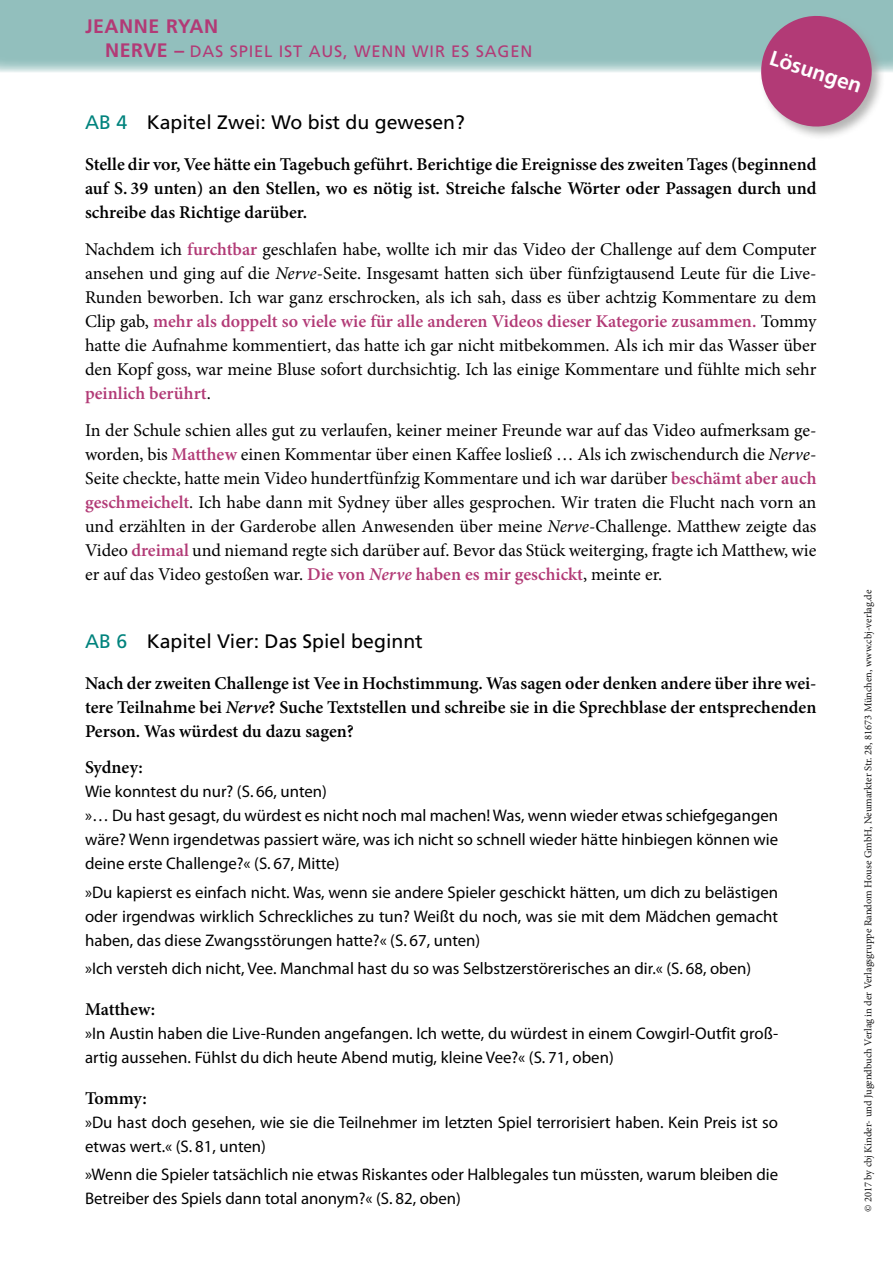
<style>
.page{position:relative;width:893px;height:1263px;background:#fff}
.page>*{position:absolute;margin:0;border:0;box-sizing:border-box;transform-origin:0 0}
.t1{font:700 21px "Frutiger LT Pro";color:#fff}
.AB_Loesungen{font:19.5px "Frutiger LT Pro";color:#000}
.t2{font:700 19.5px "Frutiger LT Pro";letter-spacing:.03em;color:#b23a76}
.Loesungstext{font:18px/24px "Minion Pro";color:#000;text-align:justify}
.Aufgabe_1_Av__Lösung{font:600 18px/24px "Minion Pro";letter-spacing:-.005em;color:#000;text-align:justify}
.Roman_Zitate{font:16.8px/24px "Myriad Pro";color:#000}
.t3{font:16.5px "Frutiger LT Pro";letter-spacing:.05em;color:#b23a76}
.t4{font:10.5px "Minion Pro";color:#131313}
.s1{font-weight:700;font-size:19.5px}
.s2{color:#00837d}
.s3{font-weight:600;color:#b23a76}
.s4{font-style:italic}
.s5{font-weight:600;font-style:italic;color:#b23a76}
</style>
<div class="page">
<div style="left:0;top:0;width:893px;height:72px;background:#92bfbd"></div>
<div style="left:759px;top:14px;width:127px;height:127px;background:#9d9d9c;opacity:.75"></div>
<svg style="left:754px;top:14px;width:124px;height:119px"></svg>
<p class="t2" style="left:85px;top:14px;width:135px">JEANNE RYAN</p>
<p class="t3" style="left:105px;top:41px;width:429px"><span class="s1">NERVE –</span> DAS SPIEL IST AUS, WENN WIR ES SAGEN</p>
<p class="t1" style="left:774px;top:45px;width:97px;rotate:18deg">Lösungen</p>
<p class="AB_Loesungen" style="left:85px;top:111px;width:381px"><span class="s2">AB 4</span> Kapitel Zwei: Wo bist du gewesen?</p>
<p class="Aufgabe_1_Av__Lösung" style="left:85px;top:153px;width:733px">Stelle dir vor, Vee hätte ein Tagebuch geführt. Berichtige die Ereignisse des zweiten Tages (beginnend auf S. 39 unten) an den Stellen, wo es nötig ist. Streiche falsche Wörter oder Passagen durch und schreibe das Richtige darüber.</p>
<p class="Loesungstext" style="left:85px;top:238px;width:733px">Nachdem ich <span class="s3">furchtbar</span> geschlafen habe, wollte ich mir das Video der Challenge auf dem Computer ansehen und ging auf die <span class="s4">Nerve</span>-Seite. Insgesamt hatten sich über fünfzigtausend Leute für die Live-Runden beworben. Ich war ganz erschrocken, als ich sah, dass es über achtzig Kommentare zu dem Clip gab, <span class="s3">mehr als doppelt so viele wie für alle anderen Videos dieser Kategorie zusammen.</span> Tommy hatte die Aufnahme kommentiert, das hatte ich gar nicht mitbekommen. Als ich mir das Wasser über den Kopf goss, war meine Bluse sofort durchsichtig. Ich las einige Kommentare und fühlte mich sehr <span class="s3">peinlich berührt</span>.</p>
<p class="Loesungstext" style="left:85px;top:418px;width:733px">In der Schule schien alles gut zu verlaufen, keiner meiner Freunde war auf das Video aufmerksam ge&shy;worden, bis <span class="s3">Matthew</span> einen Kommentar über einen Kaffee losließ … Als ich zwischendurch die <span class="s4">Nerve</span>-Seite checkte, hatte mein Video hundertfünfzig Kommentare und ich war darüber <span class="s3">beschämt aber auch geschmeichelt</span>. Ich habe dann mit Sydney über alles gesprochen. Wir traten die Flucht nach vorn an und erzählten in der Garderobe allen Anwesenden über meine <span class="s4">Nerve</span>-Challenge. Matthew zeigte das Video <span class="s3">dreimal</span> und niemand regte sich darüber auf. Bevor das Stück weiterging, fragte ich Matthew, wie er auf das Video gestoßen war. <span class="s3">Die von</span> <span class="s5">Nerve</span> <span class="s3">haben es mir geschickt</span>, meinte er.</p>
<p class="AB_Loesungen" style="left:85px;top:629px;width:339px"><span class="s2">AB 6</span> Kapitel Vier: Das Spiel beginnt</p>
<p class="Aufgabe_1_Av__Lösung" style="left:85px;top:671px;width:733px">Nach der zweiten Challenge ist Vee in Hochstimmung. Was sagen oder denken andere über ihre wei&shy;tere Teilnahme bei <span class="s4">Nerve</span>? Suche Textstellen und schreibe sie in die Sprechblase der entsprechenden Person. Was würdest du dazu sagen?</p>
<p class="Aufgabe_1_Av__Lösung" style="left:85px;top:755px;width:59px">Sydney:</p>
<p class="Roman_Zitate" style="left:85px;top:779px;width:244px">Wie konntest du nur? (S. 66, unten)</p>
<p class="Roman_Zitate" style="left:85px;top:803px;width:695px;text-align:justify">»… Du hast gesagt, du würdest es nicht noch mal machen! Was, wenn wieder etwas schiefgegangen wäre? Wenn irgendetwas passiert wäre, was ich nicht so schnell wieder hätte hinbiegen können wie deine erste Challenge?« (S. 67, Mitte)</p>
<p class="Roman_Zitate" style="left:85px;top:880px;width:695px;text-align:justify">»Du kapierst es einfach nicht. Was, wenn sie andere Spieler geschickt hätten, um dich zu belästigen oder irgendwas wirklich Schreckliches zu tun? Weißt du noch, was sie mit dem Mädchen gemacht haben, das diese Zwangsstörungen hatte?« (S. 67, unten)</p>
<p class="Roman_Zitate" style="left:85px;top:956px;width:668px">»Ich versteh dich nicht, Vee. Manchmal hast du so was Selbstzerstörerisches an dir.« (S. 68, oben)</p>
<p class="Aufgabe_1_Av__Lösung" style="left:85px;top:997px;width:72px">Matthew:</p>
<p class="Roman_Zitate" style="left:85px;top:1021px;width:695px">»In Austin haben die Live-Runden angefangen. Ich wette, du würdest in einem Cowgirl-Outfit groß&shy;artig aussehen. Fühlst du dich heute Abend mutig, kleine Vee?« (S. 71, oben)</p>
<p class="Aufgabe_1_Av__Lösung" style="left:85px;top:1086px;width:63px">Tommy:</p>
<p class="Roman_Zitate" style="left:85px;top:1110px;width:695px">»Du hast doch gesehen, wie sie die Teilnehmer im letzten Spiel terrorisiert haben. Kein Preis ist so etwas wert.« (S. 81, unten)</p>
<p class="Roman_Zitate" style="left:85px;top:1162px;width:695px">»Wenn die Spieler tatsächlich nie etwas Riskantes oder Halblegales tun müssten, warum bleiben die<br>Betreiber des Spiels dann total anonym?« (S. 82, oben)</p>
<p class="t4" style="left:861px;top:1212px;width:624px;rotate:-90deg">© 2017 by cbj Kinder- und Jugendbuch Verlag in der Verlagsgruppe Random House GmbH, Neumarkter Str. 28, 81673 München, www.cbj-verlag.de</p>
</div>
